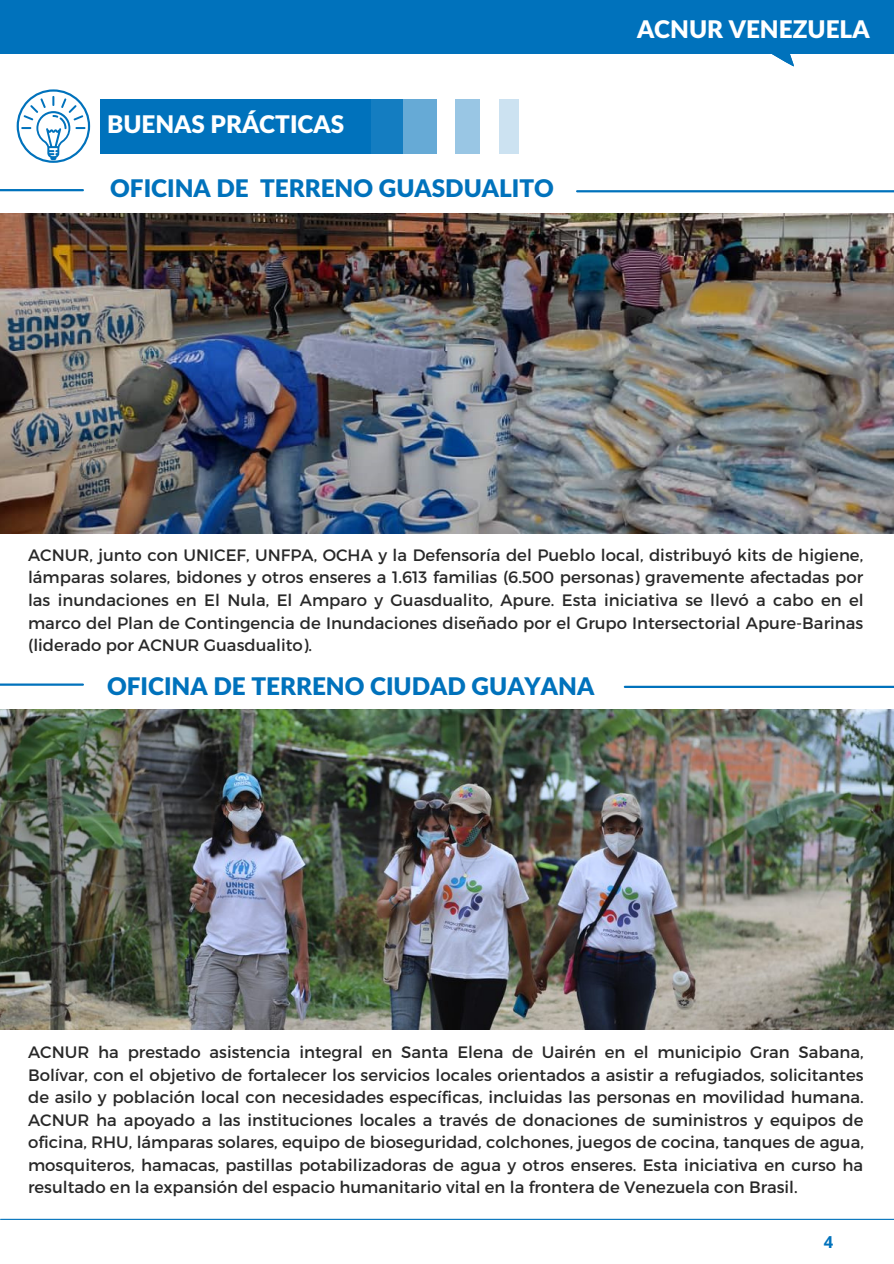
<style>
.page{position:relative;width:894px;height:1264px;background:#fff}
.page>*{position:absolute;margin:0;border:0;box-sizing:border-box;transform-origin:0 0}
.t1{font:900 24.3px "Lato Latin";color:#0072bc}
.t2{font:900 24.3px "Lato Latin";color:#fff}
.t3{font:16.5px/22.5px "Montserrat";color:#282828;text-align:justify}
.t4{font:700 16.5px "Open Sans";color:#0072bc}
</style>
<div class="page">
<svg style="left:772px;top:54px;width:22px;height:13px"></svg>
<div style="left:0;top:0;width:893px;height:54px;background:#0072bc"></div>
<hr style="left:577px;top:190px;width:316px;height:2px;background:#0072bc">
<hr style="left:0;top:189px;width:83px;height:2px;background:#0072bc">
<hr style="left:1px;top:1218px;width:892px;height:1px;background:#0072bc">
<img style="left:0;top:213px;width:893px;height:320px">
<div style="left:0;top:99px;width:518px;height:54px;background:#cce2f1"></div>
<div style="left:0;top:96px;width:498px;height:63px;background:#fff"></div>
<div style="left:0;top:99px;width:479px;height:54px;background:#99c6e4"></div>
<svg style="left:100px;top:99px;width:354px;height:55px"></svg>
<div style="left:0;top:99px;width:436px;height:54px;background:#66aad6"></div>
<div style="left:0;top:99px;width:403px;height:54px;background:#147dc1"></div>
<div style="left:0;top:99px;width:370px;height:54px;background:#0072bc"></div>
<div style="left:0;top:96px;width:99px;height:60px;background:#fff"></div>
<svg style="left:17px;top:89px;width:73px;height:74px"></svg>
<hr style="left:624px;top:685px;width:269px;height:3px;background:#0072bc">
<hr style="left:0;top:683px;width:83px;height:2px;background:#0072bc">
<img style="left:0;top:709px;width:893px;height:320px">
<p class="t2" style="left:107px;top:113px;width:238px">BUENAS PRÁCTICAS</p>
<p class="t1" style="left:110px;top:177px;width:445px">OFICINA DE TERRENO GUASDUALITO</p>
<p class="t2" style="left:636px;top:18px;width:234px">ACNUR VENEZUELA</p>
<p class="t3" style="left:28px;top:543px;width:837px">ACNUR, junto con UNICEF, UNFPA, OCHA y la Defensoría del Pueblo local, distribuyó kits de higiene, lámparas solares, bidones y otros enseres a 1.613 familias (6.500 personas) gravemente afectadas por las inundaciones en El Nula, El Amparo y Guasdualito, Apure. Esta iniciativa se llevó a cabo en el marco del Plan de Contingencia de Inundaciones diseñado por el Grupo Intersectorial Apure-Barinas (liderado por ACNUR Guasdualito).</p>
<p class="t1" style="left:107px;top:675px;width:488px">OFICINA DE TERRENO CIUDAD GUAYANA</p>
<p class="t3" style="left:28px;top:1040px;width:837px">ACNUR ha prestado asistencia integral en Santa Elena de Uairén en el municipio Gran Sabana, Bolívar, con el objetivo de fortalecer los servicios locales orientados a asistir a refugiados, solicitantes de asilo y población local con necesidades específicas, incluidas las personas en movilidad humana.<br>ACNUR ha apoyado a las instituciones locales a través de donaciones de suministros y equipos de oficina, RHU, lámparas solares, equipo de bioseguridad, colchones, juegos de cocina, tanques de agua, mosquiteros, hamacas, pastillas potabilizadoras de agua y otros enseres. Esta iniciativa en curso ha resultado en la expansión del espacio humanitario vital en la frontera de Venezuela con Brasil.</p>
<p class="t4" style="left:823px;top:1230px;width:11px">4</p>
</div>
